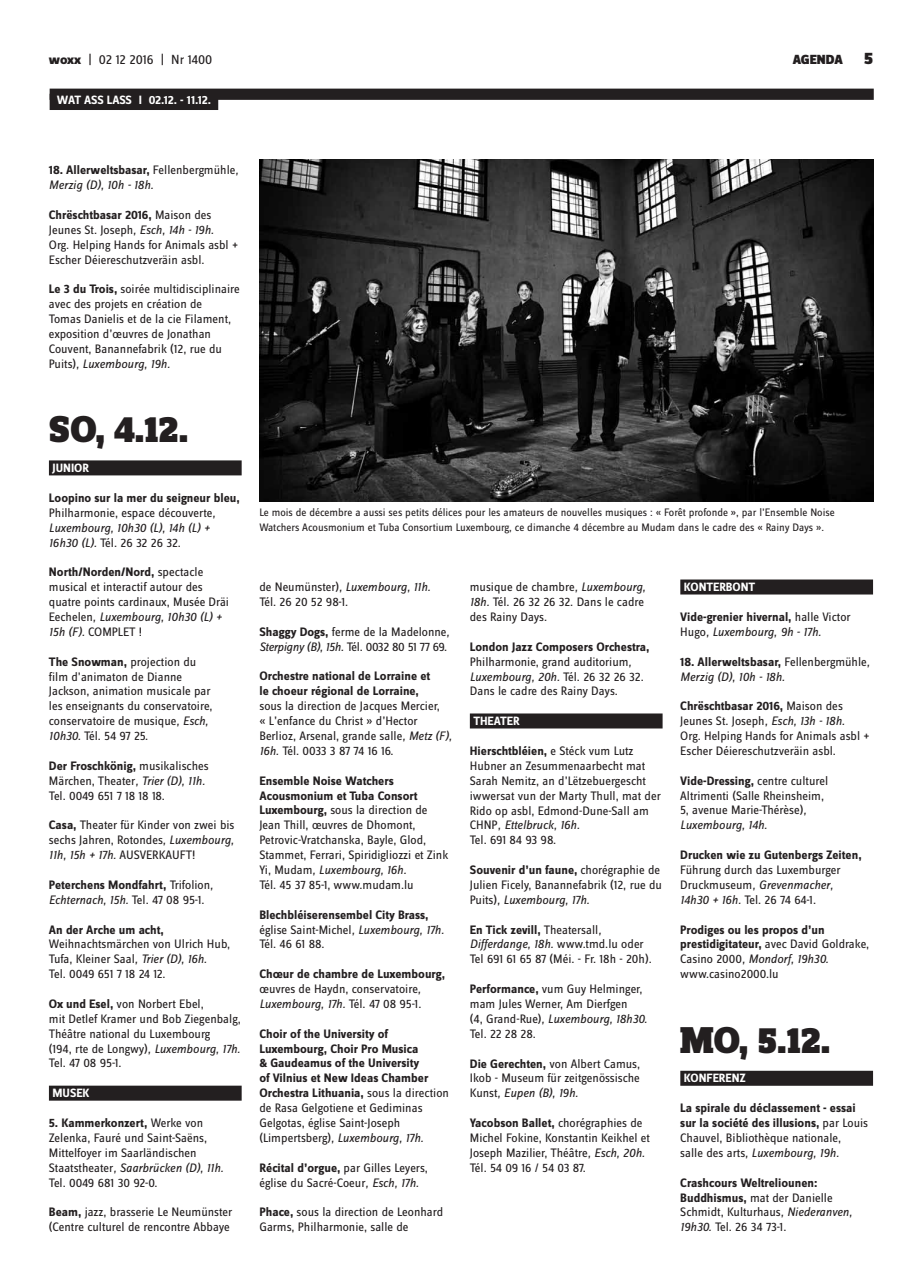
<style>
.page{position:relative;width:922px;height:1276px;background:#fff}
.page>*{position:absolute;margin:0;border:0;box-sizing:border-box;transform-origin:0 0}
.t1{font:900 38.75px "Zine Slab Dis";color:#231f20}
.t2{font:13.75px "Zine Sans Dis";letter-spacing:-.01em;color:#231f20}
.t3{font:900 13.75px "Zine Sans Dis";color:#231f20}
.t4{font:12.75px/14.9px "Zine Sans Dis";color:#231f20}
.t5{font:700 12.75px/14.9px "Zine Sans Dis";color:#231f20}
.t6{font:700 12.5px "Zine Sans Dis";letter-spacing:-.01em;color:#fff}
.t7{font:11.25px/14.9px "Zine Sans Dis";color:#231f20}
.s1{font-weight:800}
.s2{font-size:17.5px}
.s3{font-weight:400}
.s4{font-weight:400;font-style:italic}
.s5{font-weight:700}
.s6{font-style:italic}
</style>
<div class="page">
<div style="left:50px;top:89px;width:823px;height:11px;background:#231f20"></div>
<div style="left:50px;top:94px;width:168px;height:16px;background:#231f20"></div>
<div style="left:680px;top:579px;width:192px;height:15px;background:#231f20"></div>
<div style="left:680px;top:1070px;width:192px;height:15px;background:#231f20"></div>
<div style="left:469px;top:713px;width:193px;height:15px;background:#231f20"></div>
<div style="left:49px;top:460px;width:192px;height:15px;background:#231f20"></div>
<div style="left:49px;top:1085px;width:192px;height:15px;background:#231f20"></div>
<img style="left:260px;top:159px;width:612px;height:343px">
<p class="t2" style="left:49px;top:53px;width:165px"><span class="s1">woxx</span> | 02 12 2016 | Nr 1400</p>
<p class="t3" style="left:792px;top:53px;width:82px">AGENDA <span class="s2">5</span></p>
<p class="t6" style="left:57px;top:93px;width:156px">WAT ASS LASS I 02.12. - 11.12.</p>
<p class="t5" style="left:49px;top:163px;width:191px">18. Allerweltsbasar, <span class="s3">Fellenbergmühle</span><span class="s4">,<br>Merzig (D), 10h - 18h.</span></p>
<p class="t4" style="left:49px;top:208px;width:191px"><span class="s5">Chrëschtbasar 2016,</span> Maison des Jeunes St. Joseph<span class="s6">, Esch, 14h - 19h.<br></span>Org. Helping Hands for Animals asbl + Escher Déiereschutzveräin asbl.</p>
<p class="t4" style="left:49px;top:282px;width:192px"><span class="s5">Le 3 du Trois,</span> soirée multidisciplinaire avec des projets en création de<br>Tomas Danielis et de la cie Filament, exposition d’œuvres de Jonathan Couvent, Banannefabrik (12, rue du Puits)<span class="s6">, Luxembourg, 19h.</span></p>
<h1 class="t1" style="left:49px;top:409px;width:141px">So, 4.12.</h1>
<p class="t6" style="left:52px;top:461px;width:36px">junior</p>
<p class="t4" style="left:49px;top:491px;width:192px"><span class="s5">Loopino sur la mer du seigneur bleu,<br></span>Philharmonie, espace découverte<span class="s6">,<br>Luxembourg, 10h30 (L), 14h (L) +<br>16h30 (L).</span> Tél. 26 32 26 32.</p>
<p class="t4" style="left:49px;top:565px;width:182px"><span class="s5">North/Norden/Nord,</span> spectacle musical et interactif autour des quatre points cardinaux, Musée Dräi<br>Eechelen<span class="s6">, Luxembourg, 10h30 (L) +<br>15h (F).</span> COMPLET !</p>
<p class="t4" style="left:49px;top:655px;width:165px"><span class="s5">The Snowman,</span> projection du film d’animaton de Dianne<br>Jackson, animation musicale par les enseignants du conservatoire, conservatoire de musique<span class="s6">, Esch,<br>10h30.</span> Tél. 54 97 25.</p>
<p class="t4" style="left:49px;top:759px;width:161px"><span class="s5">Der Froschkönig,</span> musikalisches<br>Märchen, Theater<span class="s6">, Trier (D), 11h.<br></span>Tel. 0049 651 7 18 18 18.</p>
<p class="t4" style="left:49px;top:818px;width:187px;text-align:justify"><span class="s5">Casa,</span> Theater für Kinder von zwei bis sechs Jahren, Rotondes<span class="s6">, Luxembourg, 11h, 15h + 17h.</span> AUSVERKAUFT!</p>
<p class="t4" style="left:49px;top:878px;width:166px"><span class="s5">Peterchens Mondfahrt,</span> Trifolion<span class="s6">,<br>Echternach, 15h.</span> Tel. 47 08 95-1.</p>
<p class="t5" style="left:49px;top:922px;width:116px">An der Arche um acht,</p>
<p class="t4" style="left:49px;top:937px;width:183px">Weihnachtsmärchen von Ulrich Hub,<br>Tufa, Kleiner Saal<span class="s6">, Trier (D), 16h.<br></span>Tel. 0049 651 7 18 24 12.</p>
<p class="t4" style="left:49px;top:997px;width:193px"><span class="s5">Ox und Esel,</span> von Norbert Ebel,<br>mit Detlef Kramer und Bob Ziegenbalg,<br>Théâtre national du Luxembourg<br>(194, rte de Longwy)<span class="s6">, Luxembourg, 17h.<br></span>Tel. 47 08 95-1.</p>
<p class="t6" style="left:52px;top:1086px;width:39px">musek</p>
<p class="t4" style="left:49px;top:1116px;width:176px"><span class="s5">5. Kammerkonzert,</span> Werke von<br>Zelenka, Fauré und Saint-Saëns,<br>Mittelfoyer im Saarländischen<br>Staatstheater<span class="s6">, Saarbrücken (D), 11h.<br></span>Tel. 0049 681 30 92-0.</p>
<p class="t4" style="left:49px;top:1205px;width:185px"><span class="s5">Beam,</span> jazz, brasserie Le Neumünster (Centre culturel de rencontre Abbaye</p>
<p class="t7" style="left:259px;top:506px;width:576px">Le mois de décembre a aussi ses petits délices pour les amateurs de nouvelles musiques : « Forêt profonde », par l’Ensemble Noise<br>Watchers Acousmonium et Tuba Consortium Luxembourg, ce dimanche 4 décembre au Mudam dans le cadre des « Rainy Days ».</p>
<p class="t4" style="left:259px;top:580px;width:173px">de Neumünster)<span class="s6">, Luxembourg, 11h.<br></span>Tél. 26 20 52 98-1.</p>
<p class="t4" style="left:259px;top:625px;width:192px"><span class="s5">Shaggy Dogs,</span> ferme de la Madelonne<span class="s6">,<br>Sterpigny (B), 15h.</span> Tél. 0032 80 51 77 69.</p>
<p class="t5" style="left:259px;top:669px;width:172px">Orchestre national de Lorraine et le choeur régional de Lorraine,</p>
<p class="t4" style="left:259px;top:699px;width:194px">sous la direction de Jacques Mercier,<br>« L’enfance du Christ » d’Hector Berlioz, Arsenal, grande salle<span class="s6">, Metz (F), 16h.</span> Tél. 0033 3 87 74 16 16.</p>
<p class="t4" style="left:259px;top:774px;width:190px"><span class="s5">Ensemble Noise Watchers<br>Acousmonium et Tuba Consort<br>Luxembourg,</span> sous la direction de<br>Jean Thill, œuvres de Dhomont,<br>Petrovic-Vratchanska, Bayle, Glod,<br>Stammet, Ferrari, Spiridigliozzi et Zink<br>Yi, Mudam<span class="s6">, Luxembourg, 16h.<br></span>Tél. 45 37 85-1, www.mudam.lu</p>
<p class="t5" style="left:259px;top:907px;width:186px">Blechbléiserensembel City Brass, <span class="s3">église Saint-Michel</span><span class="s4">, Luxembourg, 17h.<br></span><span class="s3">Tél. 46 61 88.</span></p>
<p class="t4" style="left:259px;top:967px;width:187px"><span class="s5">Chœur de chambre de Luxembourg, </span>œuvres de Haydn, conservatoire<span class="s6">,<br>Luxembourg, 17h.</span> Tél. 47 08 95-1.</p>
<p class="t5" style="left:259px;top:1026px;width:191px">Choir of the University of<br>Luxembourg, Choir Pro Musica<br>&amp; Gaudeamus of the University<br>of Vilnius et New Ideas Chamber<br>Orchestra Lithuania, <span class="s3">sous la direction de Rasa Gelgotiene et Gediminas<br>Gelgotas, église Saint-Joseph (Limpertsberg)</span><span class="s4">, Luxembourg, 17h.</span></p>
<p class="t4" style="left:259px;top:1160px;width:170px"><span class="s5">Récital d’orgue,</span> par Gilles Leyers, église du Sacré-Coeur<span class="s6">, Esch, 17h.</span></p>
<p class="t4" style="left:259px;top:1205px;width:185px"><span class="s5">Phace,</span> sous la direction de Leonhard<br>Garms, Philharmonie, salle de</p>
<p class="t4" style="left:469px;top:580px;width:177px">musique de chambre<span class="s6">, Luxembourg,<br>18h.</span> Tél. 26 32 26 32. Dans le cadre des Rainy Days.</p>
<p class="t4" style="left:469px;top:640px;width:181px"><span class="s5">London Jazz Composers Orchestra,<br></span>Philharmonie, grand auditorium<span class="s6">,<br>Luxembourg, 20h.</span> Tél. 26 32 26 32.<br>Dans le cadre des Rainy Days.</p>
<p class="t6" style="left:473px;top:714px;width:46px">th eater</p>
<p class="t4" style="left:469px;top:744px;width:192px"><span class="s5">Hierschtbléien,</span> e Stéck vum Lutz<br>Hubner an Zesummenaarbecht mat<br>Sarah Nemitz, an d’Lëtzebuergescht iwwersat vun der Marty Thull, mat der<br>Rido op asbl, Edmond-Dune-Sall am<br>CHNP<span class="s6">, Ettelbruck, 16h.<br></span>Tel. 691 84 93 98.</p>
<p class="t4" style="left:470px;top:863px;width:193px"><span class="s5">Souvenir d’un faune,</span> chorégraphie de<br>Julien Ficely, Banannefabrik (12, rue du<br>Puits)<span class="s6">, Luxembourg, 17h.</span></p>
<p class="t4" style="left:470px;top:922px;width:183px"><span class="s5">En Tick zevill,</span> Theatersall<span class="s6">,<br>Differdange, 18h.</span> www.tmd.lu oder<br>Tel 691 61 65 87 (Méi. - Fr. 18h - 20h).</p>
<p class="t4" style="left:470px;top:982px;width:179px"><span class="s5">Performance,</span> vum Guy Helminger, mam Jules Werner, Am Dierfgen<br>(4, Grand-Rue)<span class="s6">, Luxembourg, 18h30.<br></span>Tel. 22 28 28.</p>
<p class="t4" style="left:470px;top:1056px;width:172px;text-align:justify"><span class="s5">Die Gerechten,</span> von Albert Camus, Ikob - Museum für zeitgenössische Kunst<span class="s6">, Eupen (B), 19h.</span></p>
<p class="t4" style="left:470px;top:1116px;width:182px"><span class="s5">Yacobson Ballet,</span> chorégraphies de Michel Fokine, Konstantin Keikhel et Joseph Mazilier, Théâtre<span class="s6">, Esch, 20h.<br></span>Tél. 54 09 16 / 54 03 87.</p>
<p class="t6" style="left:683px;top:580px;width:51px">konterbont</p>
<p class="t5" style="left:680px;top:610px;width:172px">Vide-grenier hivernal, <span class="s3">halle Victor<br>Hugo</span><span class="s4">, Luxembourg, 9h - 17h.</span></p>
<p class="t5" style="left:680px;top:655px;width:191px">18. Allerweltsbasar, <span class="s3">Fellenbergmühle</span><span class="s4">,<br>Merzig (D), 10h - 18h.</span></p>
<p class="t4" style="left:680px;top:699px;width:191px"><span class="s5">Chrëschtbasar 2016,</span> Maison des Jeunes St. Joseph<span class="s6">, Esch, 13h - 18h.<br></span>Org. Helping Hands for Animals asbl + Escher Déiereschutzveräin asbl.</p>
<p class="t4" style="left:680px;top:774px;width:149px"><span class="s5">Vide-Dressing,</span> centre culturel<br>Altrimenti (Salle Rheinsheim,<br>5, avenue Marie-Thérèse)<span class="s6">,<br>Luxembourg, 14h.</span></p>
<p class="t5" style="left:680px;top:848px;width:183px">Drucken wie zu Gutenbergs Zeiten,</p>
<p class="t4" style="left:680px;top:863px;width:162px">Führung durch das Luxemburger<br>Druckmuseum<span class="s6">, Grevenmacher,<br>14h30 + 16h.</span> Tel. 26 74 64-1.</p>
<p class="t4" style="left:680px;top:922px;width:190px"><span class="s5">Prodiges ou les propos d’un prestidigitateur,</span> avec David Goldrake,<br>Casino 2000<span class="s6">, Mondorf, 19h30. </span>www.casino2000.lu</p>
<h1 class="t1" style="left:680px;top:1019px;width:152px">Mo, 5.12.</h1>
<p class="t6" style="left:683px;top:1071px;width:56px">konferenz</p>
<p class="t5" style="left:680px;top:1101px;width:189px">La spirale du déclassement - essai sur la société des illusions, <span class="s3">par Louis Chauvel, Bibliothèque nationale,<br>salle des arts</span><span class="s4">, Luxembourg, 19h.</span></p>
<p class="t4" style="left:680px;top:1175px;width:173px"><span class="s5">Crashcours Weltreliounen:<br>Buddhismus,</span> mat der Danielle<br>Schmidt, Kulturhaus<span class="s6">, Niederanven,<br>19h30.</span> Tel. 26 34 73-1.</p>
</div>
